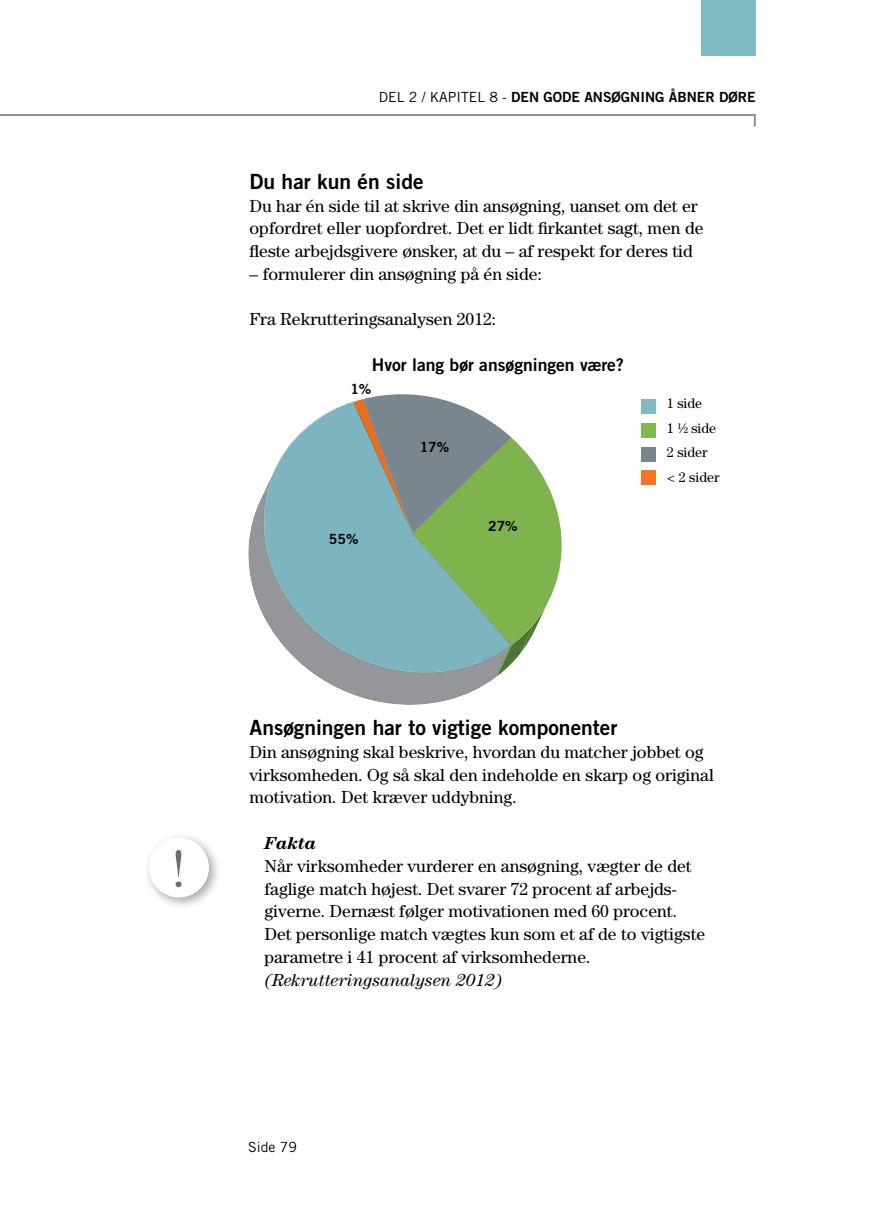
<style>
.page{position:relative;width:869px;height:1216px;background:#fff}
.page>*{position:absolute;margin:0;border:0;box-sizing:border-box;transform-origin:0 0}
.t1{font:54.25px "Times";color:#6d6e71}
.t2{font:21px "Trade Gothic LT Std Bd 2";color:#000}
.t3{font:17.5px/22.8px "Century Std";color:#000}
.t4{font:17.5px "Trade Gothic LT Std Bd 2";color:#000}
.t5{font:italic 17.5px "Century Std";color:#000}
.t6{font:italic 700 17.5px "Century Std";color:#000}
.t7{font:14px "Trade Gothic LT Std Bd 2";color:#000}
.t8{font:14px/24.5px "Century Std";color:#000}
.t9{font:14px "Trade Gothic LT Std";color:#000}
.s1{font-family:"Trade Gothic LT Std"}
</style>
<div class="page">
<hr style="left:0;top:114px;width:754px;height:2px;background:#7a868e">
<svg style="left:753px;top:114px;width:2px;height:12px"></svg>
<div style="left:700px;top:0;width:55px;height:55px;background:#7fbac5"></div>
<div style="left:143px;top:832px;width:78px;height:78px;background:#000;opacity:.35"></div>
<div style="left:149px;top:837px;width:60px;height:60px;background:#fff;border-radius:50%"></div>
<svg style="left:356px;top:394px;width:205px;height:270px"></svg>
<svg style="left:248px;top:499px;width:239px;height:206px"></svg>
<svg style="left:262px;top:402px;width:248px;height:280px;background:#8aafa7"></svg>
<div style="left:640px;top:446px;width:15px;height:15px;background:#7a868e"></div>
<div style="left:640px;top:423px;width:15px;height:14px;background:#82b850"></div>
<div style="left:640px;top:399px;width:15px;height:15px;background:#7fbac5"></div>
<div style="left:640px;top:470px;width:15px;height:15px;background:#f47421"></div>
<p class="t7" style="left:378px;top:89px;width:378px"><span class="s1">DEL 2 / KAPI TEL 8 -</span> den gode ansøgni ng åbner døre</p>
<p class="t2" style="left:249px;top:168px;width:175px">Du har kun én side</p>
<p class="t3" style="left:249px;top:194px;width:455px">Du har én side til at skrive din ansøgning, uanset om det er opfordret eller uopfordret. Det er lidt firkantet sagt, men de fleste arbejdsgivere ønsker, at du – af respekt for deres tid</p>
<p class="t3" style="left:249px;top:262px;width:294px">– formulerer din ansøgning på én side:</p>
<p class="t3" style="left:249px;top:308px;width:248px">Fra Rekrutteringsanalysen 2012:</p>
<p class="t4" style="left:371px;top:354px;width:253px">Hvor lang bør ansøgningen være?</p>
<p class="t7" style="left:350px;top:380px;width:22px">1%</p>
<p class="t7" style="left:329px;top:530px;width:31px">55%</p>
<p class="t7" style="left:419px;top:438px;width:31px">17%</p>
<p class="t7" style="left:488px;top:517px;width:31px">27%</p>
<p class="t8" style="left:666px;top:391px;width:54px">1 side<br>1 ½ side<br>2 sider &lt; 2 sider</p>
<h1 class="t1" style="left:168px;top:817px;width:20px">!</h1>
<p class="t2" style="left:249px;top:714px;width:369px">Ansøgningen har to vigtige komponenter</p>
<p class="t3" style="left:249px;top:740px;width:465px">Din ansøgning skal beskrive, hvordan du matcher jobbet og virksomheden. Og så skal den indeholde en skarp og original motivation. Det kræver uddybning.</p>
<p class="t6" style="left:264px;top:832px;width:54px">Fakta</p>
<p class="t3" style="left:264px;top:854px;width:442px">Når virksomheder vurderer en ansøgning, vægter de det faglige match højest. Det svarer 72 procent af arbejds&shy;giverne. Dernæst følger motivationen med 60 procent.<br>Det personlige match vægtes kun som et af de to vigtigste parametre i 41 procent af virksomhederne.</p>
<p class="t5" style="left:264px;top:969px;width:240px">(Rekrutteringsanalysen 2012)</p>
<p class="t9" style="left:248px;top:1138px;width:50px">SIDE 79</p>
</div>
